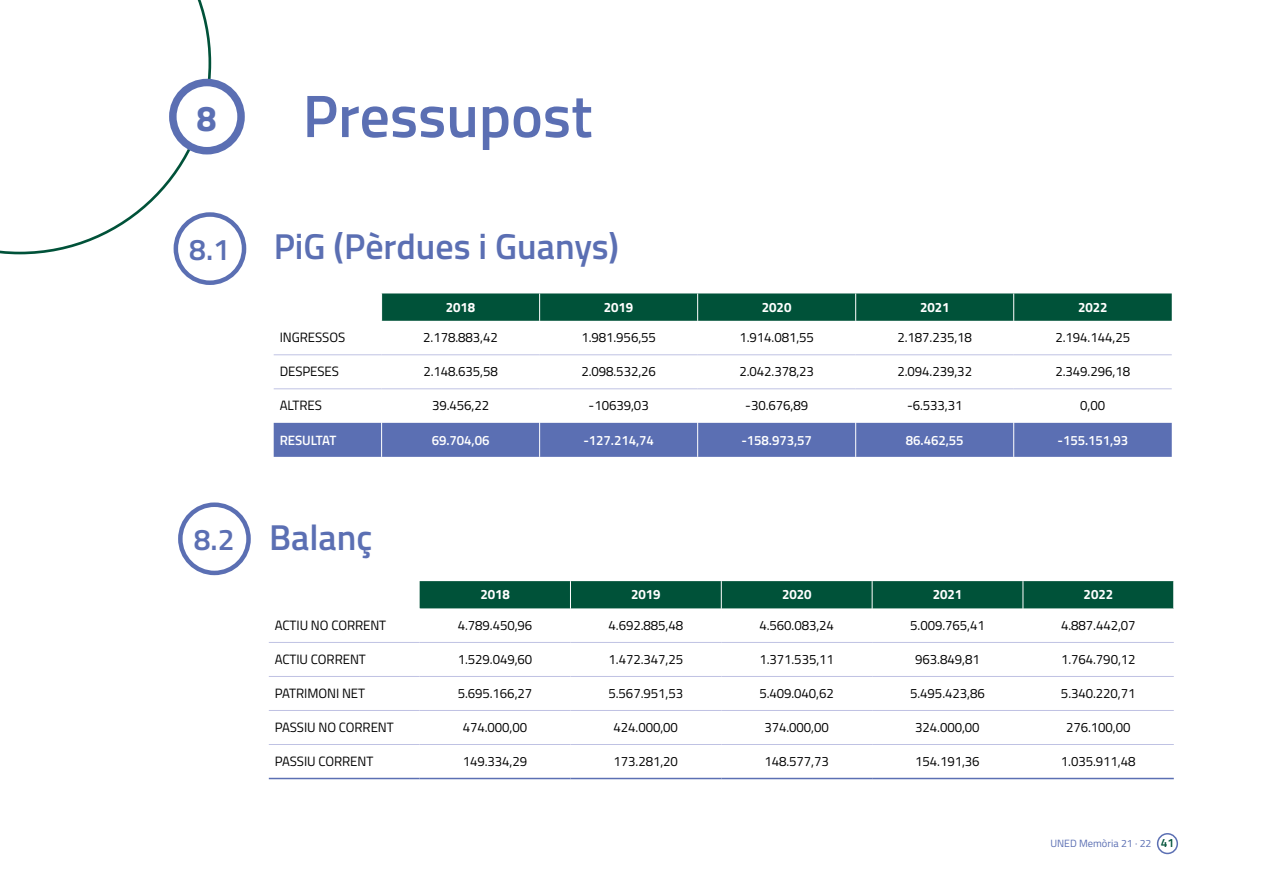
<style>
.page{position:relative;width:1263px;height:893px;background:#fff}
.page>*{position:absolute;margin:0;border:0;box-sizing:border-box;transform-origin:0 0}
.t1{font:600 60px "Titillium Web";color:#5b6fb3}
.t2{font:600 36px "Titillium Web";color:#5b6fb3}
.t3{font:700 36px "Titillium Web";color:#5b6fb3}
.t4{font:600 30px "Titillium Web";color:#5b6fb3}
.t5{font:13.5px "Titillium Web";letter-spacing:-.005em;color:#000}
.t6{font:600 13.5px "Titillium Web";letter-spacing:-.005em;color:#fff}
.t7{font:700 13.5px "Titillium Web";letter-spacing:-.005em;color:#fff}
.t8{font:10.5px "Titillium Web";color:#5b6fb3}
.s1{font-weight:600;font-size:12px;color:#005239}
</style>
<div class="page">
<div style="left:1157px;top:833px;width:21px;height:21px;border:2px solid #5b6fb3;border-radius:50%"></div>
<div style="left:274px;top:423px;width:898px;height:34px;background:#5b6fb3"></div>
<svg style="left:381px;top:293px;width:791px;height:28px;background:#08573f"></svg>
<hr style="left:381px;top:423px;width:1px;height:34px;background:#fff">
<hr style="left:539px;top:423px;width:1px;height:34px;background:#fff">
<hr style="left:697px;top:423px;width:1px;height:34px;background:#fff">
<hr style="left:855px;top:423px;width:1px;height:34px;background:#fff">
<hr style="left:1013px;top:423px;width:1px;height:34px;background:#fff">
<hr style="left:274px;top:354px;width:108px;height:1px;background:#bfc2e3">
<hr style="left:382px;top:354px;width:158px;height:1px;background:#bfc2e3">
<hr style="left:540px;top:354px;width:158px;height:1px;background:#bfc2e3">
<hr style="left:698px;top:354px;width:158px;height:1px;background:#bfc2e3">
<hr style="left:856px;top:354px;width:158px;height:1px;background:#bfc2e3">
<hr style="left:1014px;top:354px;width:158px;height:1px;background:#bfc2e3">
<hr style="left:274px;top:388px;width:108px;height:1px;background:#bfc2e3">
<hr style="left:382px;top:388px;width:158px;height:1px;background:#bfc2e3">
<hr style="left:540px;top:388px;width:158px;height:1px;background:#bfc2e3">
<hr style="left:698px;top:388px;width:158px;height:1px;background:#bfc2e3">
<hr style="left:856px;top:388px;width:158px;height:1px;background:#bfc2e3">
<hr style="left:1014px;top:388px;width:158px;height:1px;background:#bfc2e3">
<svg style="left:0;top:0;width:211px;height:254px"></svg>
<div style="left:173px;top:83px;width:68px;height:68px;background:#fff;border-radius:50%"></div>
<div style="left:169px;top:79px;width:76px;height:75px;border:8px solid #5b6fb3;border-radius:50%"></div>
<div style="left:176px;top:215px;width:68px;height:68px;background:#fff;border-radius:50%"></div>
<div style="left:174px;top:212px;width:72px;height:73px;border:4px solid #5b6fb3;border-radius:50%"></div>
<div style="left:178px;top:502px;width:73px;height:73px;border:4px solid #5b6fb3;border-radius:50%"></div>
<div style="left:420px;top:581px;width:754px;height:27px;background:#005239"></div>
<hr style="left:269px;top:642px;width:151px;height:1px;background:#bfc2e3">
<hr style="left:269px;top:676px;width:151px;height:1px;background:#bfc2e3">
<hr style="left:269px;top:710px;width:151px;height:1px;background:#bfc2e3">
<hr style="left:420px;top:642px;width:150px;height:1px;background:#bfc2e3">
<hr style="left:570px;top:642px;width:151px;height:1px;background:#bfc2e3">
<hr style="left:721px;top:642px;width:151px;height:1px;background:#bfc2e3">
<hr style="left:872px;top:642px;width:151px;height:1px;background:#bfc2e3">
<hr style="left:420px;top:676px;width:150px;height:1px;background:#bfc2e3">
<hr style="left:570px;top:676px;width:151px;height:1px;background:#bfc2e3">
<hr style="left:721px;top:676px;width:151px;height:1px;background:#bfc2e3">
<hr style="left:872px;top:676px;width:151px;height:1px;background:#bfc2e3">
<hr style="left:420px;top:710px;width:150px;height:1px;background:#bfc2e3">
<hr style="left:570px;top:710px;width:151px;height:1px;background:#bfc2e3">
<hr style="left:721px;top:710px;width:151px;height:1px;background:#bfc2e3">
<hr style="left:872px;top:710px;width:151px;height:1px;background:#bfc2e3">
<hr style="left:1023px;top:642px;width:151px;height:1px;background:#bfc2e3">
<hr style="left:1023px;top:676px;width:151px;height:1px;background:#bfc2e3">
<hr style="left:1023px;top:710px;width:151px;height:1px;background:#bfc2e3">
<hr style="left:269px;top:744px;width:151px;height:1px;background:#bfc2e3">
<hr style="left:269px;top:778px;width:151px;height:1px;background:#5b6fb3">
<hr style="left:420px;top:744px;width:150px;height:1px;background:#bfc2e3">
<hr style="left:570px;top:744px;width:151px;height:1px;background:#bfc2e3">
<hr style="left:721px;top:744px;width:151px;height:1px;background:#bfc2e3">
<hr style="left:872px;top:744px;width:151px;height:1px;background:#bfc2e3">
<hr style="left:420px;top:778px;width:150px;height:1px;background:#5b6fb3">
<hr style="left:570px;top:778px;width:151px;height:1px;background:#5b6fb3">
<hr style="left:721px;top:778px;width:151px;height:1px;background:#5b6fb3">
<hr style="left:872px;top:778px;width:151px;height:1px;background:#5b6fb3">
<hr style="left:1023px;top:744px;width:151px;height:1px;background:#bfc2e3">
<hr style="left:1023px;top:778px;width:151px;height:1px;background:#5b6fb3">
<h2 class="t3" style="left:196px;top:91px;width:22px">8</h2>
<h1 class="t1" style="left:303px;top:71px;width:291px">Pressupost</h1>
<h3 class="t4" style="left:189px;top:227px;width:42px">8.1</h3>
<h3 class="t4" style="left:194px;top:517px;width:42px">8.2</h3>
<h2 class="t2" style="left:274px;top:220px;width:347px">PiG (Pèrdues i Guanys)</h2>
<p class="t7" style="left:446px;top:297px;width:31px">2018</p>
<p class="t7" style="left:604px;top:297px;width:31px">2019</p>
<p class="t7" style="left:762px;top:297px;width:31px">2020</p>
<p class="t7" style="left:920px;top:297px;width:31px">2021</p>
<p class="t7" style="left:1078px;top:297px;width:31px">2022</p>
<p class="t5" style="left:280px;top:328px;width:67px">INGRESSOS</p>
<p class="t5" style="left:423px;top:328px;width:76px">2.178.883,42</p>
<p class="t5" style="left:581px;top:328px;width:76px">1.981.956,55</p>
<p class="t5" style="left:739px;top:328px;width:76px">1.914.081,55</p>
<p class="t5" style="left:897px;top:328px;width:76px">2.187.235,18</p>
<p class="t5" style="left:1055px;top:328px;width:76px">2.194.144,25</p>
<p class="t5" style="left:280px;top:362px;width:61px">DESPESES</p>
<p class="t5" style="left:423px;top:362px;width:76px">2.148.635,58</p>
<p class="t5" style="left:581px;top:362px;width:76px">2.098.532,26</p>
<p class="t5" style="left:739px;top:362px;width:76px">2.042.378,23</p>
<p class="t5" style="left:897px;top:362px;width:76px">2.094.239,32</p>
<p class="t5" style="left:1055px;top:362px;width:76px">2.349.296,18</p>
<p class="t5" style="left:280px;top:396px;width:44px">ALTRES</p>
<p class="t5" style="left:432px;top:396px;width:59px">39.456,22</p>
<p class="t5" style="left:589px;top:396px;width:62px">-10639,03</p>
<p class="t5" style="left:745px;top:396px;width:64px">-30.676,89</p>
<p class="t5" style="left:907px;top:396px;width:57px">-6.533,31</p>
<p class="t5" style="left:1080px;top:396px;width:26px">0,00</p>
<p class="t6" style="left:280px;top:430px;width:58px">RESULTAT</p>
<p class="t6" style="left:432px;top:430px;width:59px">69.704,06</p>
<p class="t6" style="left:583px;top:430px;width:72px">-127.214,74</p>
<p class="t6" style="left:741px;top:430px;width:72px">-158.973,57</p>
<p class="t6" style="left:906px;top:430px;width:59px">86.462,55</p>
<p class="t6" style="left:1057px;top:430px;width:72px">-155.151,93</p>
<h2 class="t2" style="left:269px;top:510px;width:105px">Balanç</h2>
<p class="t7" style="left:480px;top:584px;width:31px">2018</p>
<p class="t7" style="left:631px;top:584px;width:31px">2019</p>
<p class="t7" style="left:782px;top:584px;width:31px">2020</p>
<p class="t7" style="left:933px;top:584px;width:31px">2021</p>
<p class="t7" style="left:1084px;top:584px;width:31px">2022</p>
<p class="t5" style="left:275px;top:615px;width:113px">ACTIU NO CORRENT</p>
<p class="t5" style="left:458px;top:615px;width:76px">4.789.450,96</p>
<p class="t5" style="left:608px;top:615px;width:76px">4.692.885,48</p>
<p class="t5" style="left:759px;top:615px;width:76px">4.560.083,24</p>
<p class="t5" style="left:910px;top:615px;width:76px">5.009.765,41</p>
<p class="t5" style="left:1061px;top:615px;width:76px">4.887.442,07</p>
<p class="t5" style="left:275px;top:649px;width:93px">ACTIU CORRENT</p>
<p class="t5" style="left:458px;top:649px;width:76px">1.529.049,60</p>
<p class="t5" style="left:608px;top:649px;width:76px">1.472.347,25</p>
<p class="t5" style="left:759px;top:649px;width:76px">1.371.535,11</p>
<p class="t5" style="left:915px;top:649px;width:66px">963.849,81</p>
<p class="t5" style="left:1061px;top:649px;width:76px">1.764.790,12</p>
<p class="t5" style="left:275px;top:683px;width:92px">PATRIMONI NET</p>
<p class="t5" style="left:458px;top:683px;width:76px">5.695.166,27</p>
<p class="t5" style="left:608px;top:683px;width:76px">5.567.951,53</p>
<p class="t5" style="left:759px;top:683px;width:76px">5.409.040,62</p>
<p class="t5" style="left:910px;top:683px;width:76px">5.495.423,86</p>
<p class="t5" style="left:1061px;top:683px;width:76px">5.340.220,71</p>
<p class="t5" style="left:275px;top:717px;width:121px">PASSIU NO CORRENT</p>
<p class="t5" style="left:463px;top:717px;width:66px">474.000,00</p>
<p class="t5" style="left:613px;top:717px;width:66px">424.000,00</p>
<p class="t5" style="left:764px;top:717px;width:66px">374.000,00</p>
<p class="t5" style="left:915px;top:717px;width:66px">324.000,00</p>
<p class="t5" style="left:1066px;top:717px;width:66px">276.100,00</p>
<p class="t5" style="left:275px;top:751px;width:100px">PASSIU CORRENT</p>
<p class="t5" style="left:463px;top:751px;width:66px">149.334,29</p>
<p class="t5" style="left:613px;top:751px;width:66px">173.281,20</p>
<p class="t5" style="left:764px;top:751px;width:66px">148.577,73</p>
<p class="t5" style="left:915px;top:751px;width:66px">154.191,36</p>
<p class="t5" style="left:1061px;top:751px;width:76px">1.035.911,48</p>
<p class="t8" style="left:1050px;top:836px;width:125px">UNED Memòria 21 · 22 <span class="s1">41</span></p>
</div>
